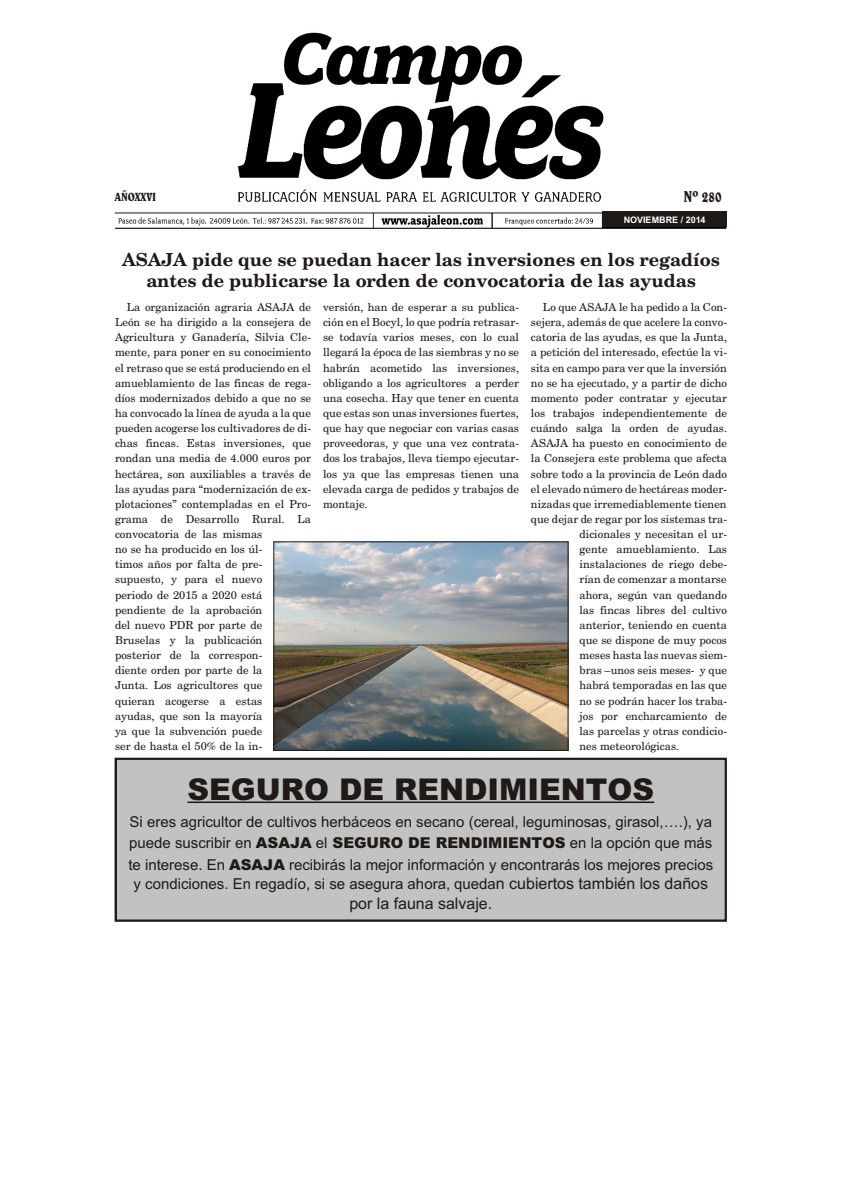
<style>
.page{position:relative;width:842px;height:1191px;background:#fff}
.page>*{position:absolute;margin:0;border:0;box-sizing:border-box;transform-origin:0 0}
.t1{font:900 30px "Arial";color:#1f1a17}
.t2{font:700 18px/21.3px "New Century Schoolbook";color:#1f1a17;text-align:center}
.t3{font:16px "Arial";color:#1f1a17}
.t4{font:16px "Belwe Cn BT";color:#1f1a17}
.t5{font:15px/21.4px "Arial";color:#1f1a17;text-align:justify}
.t6{font:12px "Belwe Cn BT";color:#1f1a17}
.t7{font:11.1px/15.1px "New Century Schoolbook";color:#1f1a17}
.t8{font:700 9px "Arial";color:#fff}
.s1{font-weight:900}
.s2{font-size:16px}
</style>
<div class="page">
<img style="left:114px;top:32px;width:613px;height:197px">
<div style="left:678px;top:188px;width:49px;height:16px;background:#fff"></div>
<div style="left:602px;top:212px;width:125px;height:15px;background:#1f1a17"></div>
<div style="left:115px;top:186px;width:57px;height:18px;background:#fff"></div>
<img style="left:276px;top:544px;width:290px;height:205px">
<div style="left:274px;top:542px;width:294px;height:209px;border:1px solid #1f1a17"></div>
<div style="left:115px;top:758px;width:612px;height:164px;background:#c2c2c2"></div>
<hr style="left:187px;top:802px;width:467px;height:1px;background:#1f1a17">
<div style="left:115px;top:758px;width:612px;height:164px;border:2px solid #1f1a17"></div>
<p class="t6" style="left:115px;top:192px;width:43px">AÑOXXVI</p>
<h3 class="t4" style="left:684px;top:190px;width:40px">Nº 280</h3>
<p class="t8" style="left:624px;top:217px;width:83px">NOVIEMBRE / 2014</p>
<h2 class="t2" style="left:122px;top:250px;width:599px">ASAJA pide que se pue dan ha cer las in ver sio nes en los re ga díos an tes de pu bli car se la or den de con vo ca to ria de las ayudas</h2>
<p class="t7" style="left:115px;top:300px;width:198px;text-indent:12px">La or ga ni za ción agra ria ASAJA de<br>León se ha diri gi do a la con se je ra de<br>Agri cul tu ra y Ga na de ría, Sil via Cle - men te, para po ner en su co no ci mien to el re tra so que se está pro du ciendo en el amue bla mien to de las fin cas de re ga - díos mo der ni za dos de bi do a que no se ha con vo ca do la lí nea de ayu da a la que pue den aco ger se los cul ti va do res de di - chas fin cas. Estas in ver sio nes, que ron dan una me dia de 4.000 eu ros por hec tá rea, son au xi lia bles a tra vés de las ayu das para “mo der ni za ción de ex - plo ta cio nes” con tem pla das en el Pro - gra ma de De sa rro llo Ru ral. La con vo ca to ria de las mis mas<br>no se ha pro du ci do en los úl -<br>ti mos años por fal ta de pre -<br>su pues to, y para el nue vo<br>pe rio do de 2015 a 2020 está<br>pen dien te de la apro ba ción<br>del nue vo PDR por par te de<br>Bru se las y la pu bli ca ción<br>pos te rior de la co rres pon -<br>diente or den por par te de la<br>Jun ta. Los agri cul to res que<br>quie ran aco ger se a es tas<br>ayu das, que son la ma yo ría<br>ya que la sub ven ción pue de<br>ser de has ta el 50% de la in -</p>
<p class="t7" style="left:323px;top:300px;width:198px;text-align:justify">ver sión, han de es pe rar a su publica - ción en el Bocyl, lo que po dría re tra sar - se to da vía va rios me ses, con lo cual lle ga rá la épo ca de las siem bras y no se ha brán aco me ti do las in ver sio nes, obligando a los agri culto res a per der una co se cha. Hay que te ner en cuen ta que es tas son unas in ver sio nes fuertes, que hay que ne go ciar con va rias ca sas pro vee do ras, y que una vez con tra ta - dos los tra ba jos, lle va tiem po eje cu tar - los ya que las em pre sas tie nen una ele va da car ga de pe di dos y tra ba jos de mon ta je.</p>
<p class="t7" style="left:543px;top:300px;width:186px">Lo que ASAJA le ha pe di do a la Con -</p>
<p class="t7" style="left:531px;top:316px;width:198px">se je ra, ade más de que ace le re la con vo -</p>
<p class="t7" style="left:531px;top:331px;width:198px">ca to ria de las ayu das, es que la Jun ta,</p>
<p class="t7" style="left:531px;top:346px;width:198px">a pe ti ción del in te re sa do, efec túe la vi -</p>
<p class="t7" style="left:531px;top:361px;width:197px">si ta en cam po para ver que la inver sión</p>
<p class="t7" style="left:531px;top:376px;width:198px">no se ha eje cu ta do, y a partir de dicho</p>
<p class="t7" style="left:531px;top:391px;width:198px">mo men to po der con tra tar y eje cu tar</p>
<p class="t7" style="left:531px;top:406px;width:198px">los tra ba jos in de pen dien te men te de</p>
<p class="t7" style="left:531px;top:422px;width:198px">cuán do sal ga la or den de ayu das.</p>
<p class="t7" style="left:531px;top:437px;width:198px">ASAJA ha pues to en co no ci mien to de</p>
<p class="t7" style="left:531px;top:452px;width:198px">la Con se je ra este pro ble ma que afec ta</p>
<p class="t7" style="left:531px;top:467px;width:198px">so bre todo a la pro vincia de León dado</p>
<p class="t7" style="left:531px;top:482px;width:198px">el ele va do nú me ro de hec tá reas mo der-</p>
<p class="t7" style="left:531px;top:497px;width:197px">ni za das que irre me dia ble men te tie nen</p>
<p class="t7" style="left:531px;top:512px;width:198px">que de jar de re gar por los sis te mas tra -</p>
<p class="t7" style="left:580px;top:528px;width:149px">di cio na les y ne ce si tan el ur -</p>
<p class="t7" style="left:580px;top:543px;width:149px">gen te amue bla mien to. Las</p>
<p class="t7" style="left:580px;top:558px;width:149px">ins ta la cio nes de rie go de be -</p>
<p class="t7" style="left:580px;top:573px;width:149px">rían de co men zar a mon tar se</p>
<p class="t7" style="left:580px;top:588px;width:149px">aho ra, se gún van que dan do</p>
<p class="t7" style="left:580px;top:603px;width:149px">las fin cas li bres del cul ti vo</p>
<p class="t7" style="left:580px;top:618px;width:149px">an te rior, te nien do en cuen ta</p>
<p class="t7" style="left:580px;top:633px;width:149px">que se dis po ne de muy po cos</p>
<p class="t7" style="left:580px;top:649px;width:149px">me ses has ta las nue vas siem-</p>
<p class="t7" style="left:580px;top:664px;width:149px">bras –unos seis me ses- y que</p>
<p class="t7" style="left:580px;top:679px;width:149px">ha brá tem po ra das en las que</p>
<p class="t7" style="left:580px;top:694px;width:149px">no se po drán ha cer los tra ba -</p>
<p class="t7" style="left:580px;top:709px;width:149px">jos por en char ca mien to de</p>
<p class="t7" style="left:580px;top:724px;width:149px">las par ce las y otras con di cio -</p>
<p class="t7" style="left:580px;top:739px;width:101px">nes me teo ro ló gi cas.</p>
<h1 class="t1" style="left:187px;top:778px;width:468px">SEGURO DE RENDIMIENTOS</h1>
<p class="t5" style="left:128px;top:812px;width:586px">Si eres agri cul tor de cul ti vos her bá ceos en se ca no (ce real, le gu mi no sas, gi ra sol,….), ya pue de sus cri bir en <span class="s1">ASAJA</span> el <span class="s1">SEGURO DE RENDIMIENTOS</span> en la op ción que más te in te re se. En <span class="s1">ASAJA</span> re ci bi rás la me jor in for ma ción y en con tra rás los me jo res pre cios</p>
<h3 class="t5" style="left:134px;top:875px;width:576px">y con di cio nes. En re ga dío, si se ase gu ra aho ra, que da<span class="s2">n cu bier tos tam bién los da ños</span></h3>
<h3 class="t3" style="left:349px;top:897px;width:144px">por la fau na sal va je.</h3>
</div>
